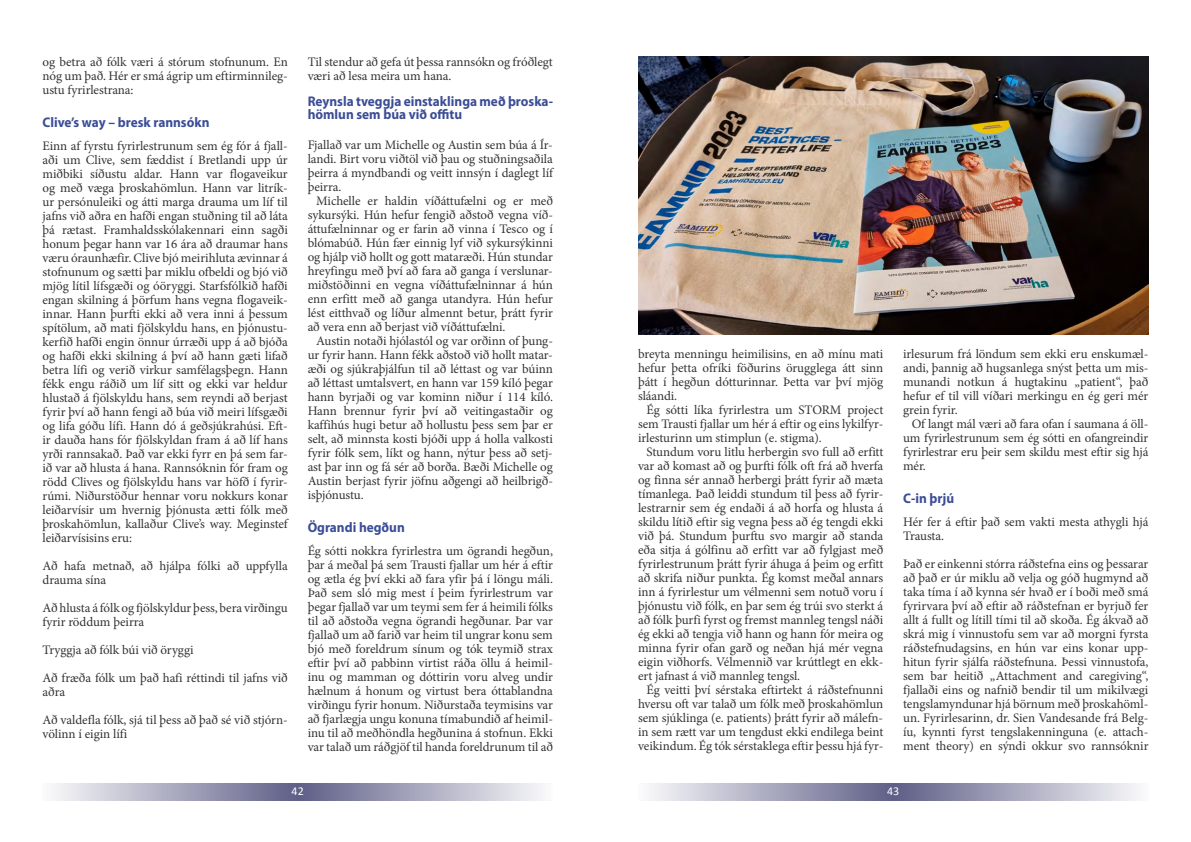
<style>
.page{position:relative;width:1191px;height:842px;background:#fff}
.page>*{position:absolute;margin:0;border:0;box-sizing:border-box;transform-origin:0 0}
.t1{font:700 14px/13px "Myriad Pro";color:#3b4d96;scale:.95 1}
.t2{font:13px/14px "Minion Pro";letter-spacing:-.005em;color:#333;text-align:justify}
.t3{font:12px "Calibri";color:#fff}
</style>
<div class="page">
<div style="left:298px;top:783px;width:254px;height:17px;background:linear-gradient(to right,#5e5e87,#fafafb)"></div>
<div style="left:42px;top:783px;width:256px;height:17px;background:linear-gradient(to right,#fbfbfc,#5f5f88)"></div>
<div style="left:894px;top:783px;width:254px;height:18px;background:linear-gradient(to right,#5e5e87,#fafafb)"></div>
<div style="left:638px;top:783px;width:256px;height:18px;background:linear-gradient(to right,#fcfcfc,#5f5f88)"></div>
<img style="left:638px;top:57px;width:510px;height:277px">
<p class="t2" style="left:43px;top:55px;width:247px">og betra að fólk væri á stórum stofnunum. En nóg um það. Hér er smá ágrip um eftirminnileg&shy;ustu fyrirlestrana:</p>
<p class="t1" style="left:43px;top:115px;width:177px">Clive’s way – bresk rannsókn</p>
<p class="t2" style="left:43px;top:138px;width:247px">Einn af fyrstu fyrirlestrunum sem ég fór á fjall&shy;aði um Clive, sem fæddist í Bretlandi upp úr miðbiki síðustu aldar. Hann var flogaveikur og með væga þroskahömlun. Hann var litrík&shy;ur persónuleiki og átti marga drauma um líf til jafns við aðra en hafði engan stuðning til að láta þá rætast. Framhaldsskólakennari einn sagði honum þegar hann var 16 ára að draumar hans væru óraunhæfir. Clive bjó meirihluta ævinnar á stofnunum og sætti þar miklu ofbeldi og bjó við mjög lítil lífsgæði og óöryggi. Starfsfólkið hafði engan skilning á þörfum hans vegna flogaveik&shy;innar. Hann þurfti ekki að vera inni á þessum spítölum, að mati fjölskyldu hans, en þjónustu&shy;kerfið hafði engin önnur úrræði upp á að bjóða og hafði ekki skilning á því að hann gæti lifað betra lífi og verið virkur samfélagsþegn. Hann fékk engu ráðið um líf sitt og ekki var heldur hlustað á fjölskyldu hans, sem reyndi að berjast fyrir því að hann fengi að búa við meiri lífsgæði og lifa góðu lífi. Hann dó á geðsjúkrahúsi. Eft&shy;ir dauða hans fór fjölskyldan fram á að líf hans yrði rannsakað. Það var ekki fyrr en þá sem far&shy;ið var að hlusta á hana. Rannsóknin fór fram og rödd Clives og fjölskyldu hans var höfð í fyrir&shy;rúmi. Niðurstöður hennar voru nokkurs konar leiðarvísir um hvernig þjónusta ætti fólk með þroskahömlun, kallaður Clive’s way. Meginstef leiðarvísisins eru:</p>
<p class="t2" style="left:43px;top:558px;width:247px">Að hafa metnað, að hjálpa fólki að uppfylla drauma sína</p>
<p class="t2" style="left:43px;top:600px;width:247px">Að hlusta á fólk og fjölskyldur þess, bera virðingu fyrir röddum þeirra</p>
<p class="t2" style="left:43px;top:635px;width:247px;line-height:28px">Tryggja að fólk búi við öryggi<br>Að fræða fólk um það hafi réttindi til jafns við</p>
<p class="t2" style="left:43px;top:677px;width:247px;line-height:28px">aðra<br>Að valdefla fólk, sjá til þess að það sé við stjórn-</p>
<p class="t2" style="left:43px;top:726px;width:86px">völinn í eigin lífi</p>
<p class="t2" style="left:308px;top:55px;width:247px">Til stendur að gefa út þessa rannsókn og fróðlegt væri að lesa meira um hana.</p>
<p class="t1" style="left:308px;top:94px;width:260px">Reynsla tveggja einstaklinga með þroska&shy;hömlun sem búa við offitu</p>
<p class="t2" style="left:308px;top:138px;width:247px">Fjallað var um Michelle og Austin sem búa á Ír&shy;landi. Birt voru viðtöl við þau og stuðningsaðila þeirra á myndbandi og veitt innsýn í daglegt líf þeirra.</p>
<p class="t2" style="left:308px;top:194px;width:247px;text-indent:9px">Michelle er haldin víðáttufælni og er með sykursýki. Hún hefur fengið aðstoð vegna víð&shy;áttufælninnar og er farin að vinna í Tesco og í blómabúð. Hún fær einnig lyf við sykursýkinni og hjálp við hollt og gott mataræði. Hún stundar hreyfingu með því að fara að ganga í verslunar&shy;miðstöðinni en vegna víðáttufælninnar á hún enn erfitt með að ganga utandyra. Hún hefur lést eitthvað og líður almennt betur, þrátt fyrir að vera enn að berjast við víðáttufælni.</p>
<p class="t2" style="left:308px;top:334px;width:247px;text-indent:9px">Austin notaði hjólastól og var orðinn of þung&shy;ur fyrir hann. Hann fékk aðstoð við hollt matar&shy;æði og sjúkraþjálfun til að léttast og var búinn að léttast umtalsvert, en hann var 159 kíló þegar hann byrjaði og var kominn niður í 114 kíló.<br>Hann brennur fyrir því að veitingastaðir og kaffihús hugi betur að hollustu þess sem þar er selt, að minnsta kosti bjóði upp á holla valkosti fyrir fólk sem, líkt og hann, nýtur þess að setj&shy;ast þar inn og fá sér að borða. Bæði Michelle og Austin berjast fyrir jöfnu aðgengi að heilbrigð&shy;isþjónustu.</p>
<p class="t1" style="left:308px;top:520px;width:104px">Ögrandi hegðun</p>
<p class="t2" style="left:308px;top:543px;width:247px">Ég sótti nokkra fyrirlestra um ögrandi hegðun, þar á meðal þá sem Trausti fjallar um hér á eftir og ætla ég því ekki að fara yfir þá í löngu máli.<br>Það sem sló mig mest í þeim fyrirlestrum var þegar fjallað var um teymi sem fer á heimili fólks til að aðstoða vegna ögrandi hegðunar. Þar var fjallað um að farið var heim til ungrar konu sem bjó með foreldrum sínum og tók teymið strax eftir því að pabbinn virtist ráða öllu á heimil&shy;inu og mamman og dóttirin voru alveg undir hælnum á honum og virtust bera óttablandna virðingu fyrir honum. Niðurstaða teymisins var að fjarlægja ungu konuna tímabundið af heimil&shy;inu til að meðhöndla hegðunina á stofnun. Ekki var talað um ráðgjöf til handa foreldrunum til að</p>
<p class="t2" style="left:638px;top:347px;width:247px">breyta menningu heimilisins, en að mínu mati hefur þetta ofríki föðurins örugglega átt sinn þátt í hegðun dótturinnar. Þetta var því mjög sláandi.</p>
<p class="t2" style="left:638px;top:403px;width:247px;text-indent:9px">Ég sótti líka fyrirlestra um STORM project sem Trausti fjallar um hér á eftir og eins lykilfyr&shy;irlesturinn um stimplun (e. stigma).</p>
<p class="t2" style="left:638px;top:445px;width:247px;text-indent:9px">Stundum voru litlu herbergin svo full að erfitt var að komast að og þurfti fólk oft frá að hverfa og finna sér annað herbergi þrátt fyrir að mæta tímanlega. Það leiddi stundum til þess að fyrir&shy;lestrarnir sem ég endaði á að horfa og hlusta á skildu lítið eftir sig vegna þess að ég tengdi ekki við þá. Stundum þurftu svo margir að standa eða sitja á gólfinu að erfitt var að fylgjast með fyrirlestrunum þrátt fyrir áhuga á þeim og erfitt að skrifa niður punkta. Ég komst meðal annars inn á fyrirlestur um vélmenni sem notuð voru í þjónustu við fólk, en þar sem ég trúi svo sterkt á að fólk þurfi fyrst og fremst mannleg tengsl náði ég ekki að tengja við hann og hann fór meira og minna fyrir ofan garð og neðan hjá mér vegna eigin viðhorfs. Vélmennið var krúttlegt en ekk&shy;ert jafnast á við mannleg tengsl.</p>
<p class="t2" style="left:638px;top:683px;width:247px;text-indent:9px">Ég veitti því sérstaka eftirtekt á ráðstefnunni hversu oft var talað um fólk með þroskahömlun sem sjúklinga (e. patients) þrátt fyrir að málefn&shy;in sem rætt var um tengdust ekki endilega beint veikindum. Ég tók sérstaklega eftir þessu hjá fyr-</p>
<p class="t2" style="left:903px;top:347px;width:247px">irlesurum frá löndum sem ekki eru enskumæl&shy;andi, þannig að hugsanlega snýst þetta um mis&shy;munandi notkun á hugtakinu „patient“, það hefur ef til vill víðari merkingu en ég geri mér grein fyrir.</p>
<p class="t2" style="left:903px;top:417px;width:247px;text-indent:9px">Of langt mál væri að fara ofan í saumana á öll&shy;um fyrirlestrunum sem ég sótti en ofangreindir fyrirlestrar eru þeir sem skildu mest eftir sig hjá mér.</p>
<p class="t1" style="left:903px;top:491px;width:55px">C-in þrjú</p>
<p class="t2" style="left:903px;top:514px;width:247px">Hér fer á eftir það sem vakti mesta athygli hjá<br>Trausta.</p>
<p class="t2" style="left:903px;top:556px;width:247px">Það er einkenni stórra ráðstefna eins og þessarar að það er úr miklu að velja og góð hugmynd að taka tíma í að kynna sér hvað er í boði með smá fyrirvara því að eftir að ráðstefnan er byrjuð fer allt á fullt og lítill tími til að skoða. Ég ákvað að skrá mig í vinnustofu sem var að morgni fyrsta ráðstefnudagsins, en hún var eins konar upp&shy;hitun fyrir sjálfa ráðstefnuna. Þessi vinnustofa, sem bar heitið „Attachment and caregiving“, fjallaði eins og nafnið bendir til um mikilvægi tengslamyndunar hjá börnum með þroskahöml&shy;un. Fyrirlesarinn, dr. Sien Vandesande frá Belg&shy;íu, kynnti fyrst tengslakenninguna (e. attach&shy;ment theory) en sýndi okkur svo rannsóknir</p>
<p class="t3" style="left:292px;top:782px;width:14px">42</p>
<p class="t3" style="left:887px;top:782px;width:14px">43</p>
</div>
